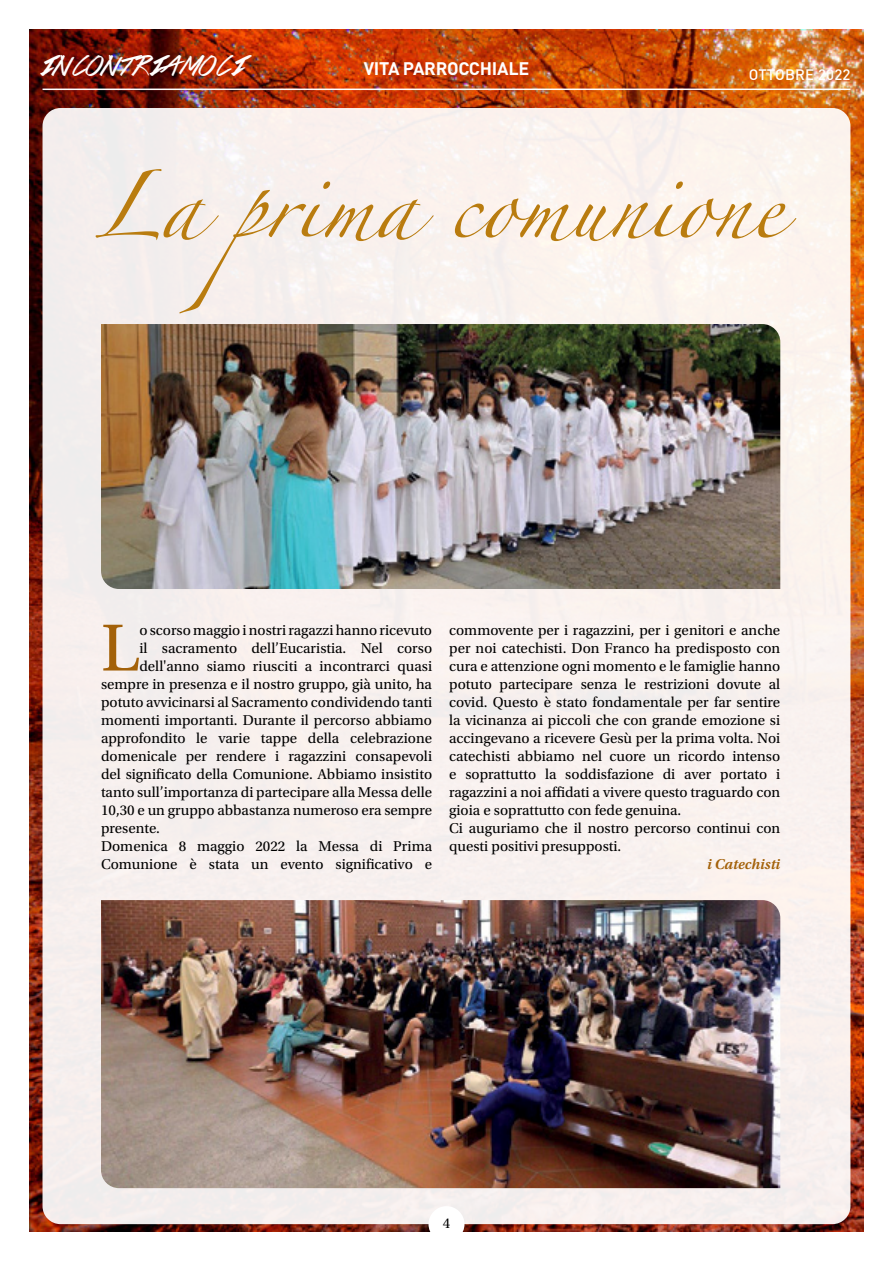
<style>
.page{position:relative;width:893px;height:1263px;background:#fff}
.page>*{position:absolute;margin:0;border:0;box-sizing:border-box;transform-origin:0 0}
.t1{font:70.2px "Utopia Std";color:#a36109}
.t2{font:60px "Zapfino";color:#b97c0f}
.t3{font:30px "Colors Of Autumn";letter-spacing:.01em;color:#fff}
.t4{font:700 18px "DIN Pro";letter-spacing:-.015em;color:#fff}
.t5{font:15px/18px "Utopia Std";color:#000}
.t6{font:500 15px "DIN Pro";letter-spacing:.01em;color:#fff}
.t7{font:italic 600 15px "Utopia Std";color:#a36109}
</style>
<div class="page">
<img style="left:30px;top:30px;width:833px;height:1201px">
<hr style="left:43px;top:89px;width:807px;height:1px;background:#fff">
<div style="left:43px;top:108px;width:807px;height:1116px;background:#f8f1ed;border-radius:18px"></div>
<div style="left:428px;top:1206px;width:36px;height:36px;background:#fff;border-radius:50%"></div>
<img style="left:101px;top:324px;width:679px;height:265px">
<img style="left:101px;top:900px;width:679px;height:288px">
<h3 class="t3" style="left:43px;top:50px;width:205px">INCONTRIAMOCI</h3>
<p class="t4" style="left:364px;top:57px;width:167px">VITA PARROCCHIALE</p>
<p class="t6" style="left:749px;top:64px;width:103px">OTTOBRE 2022</p>
<h2 class="t2" style="left:94px;top:181px;width:690px">La prima comunione</h2>
<h1 class="t1" style="left:101px;top:610px;width:40px">L</h1>
<p class="t5" style="left:139px;top:621px;width:294px">o scorso maggio i nostri ragazzi hanno ricevuto</p>
<p class="t5" style="left:139px;top:639px;width:294px">il sacramento dell’Eucaristia. Nel corso</p>
<p class="t5" style="left:139px;top:657px;width:294px">dell'anno siamo riusciti a incontrarci quasi</p>
<p class="t5" style="left:101px;top:675px;width:333px">sempre in presenza e il nostro gruppo, già unito, ha</p>
<p class="t5" style="left:101px;top:693px;width:333px">potuto avvicinarsi al Sacramento condividendo tanti</p>
<p class="t5" style="left:101px;top:711px;width:333px">momenti importanti. Durante il percorso abbiamo</p>
<p class="t5" style="left:101px;top:729px;width:333px">approfondito le varie tappe della celebrazione</p>
<p class="t5" style="left:101px;top:747px;width:333px">domenicale per rendere i ragazzini consapevoli</p>
<p class="t5" style="left:101px;top:765px;width:333px">del significato della Comunione. Abbiamo insistito</p>
<p class="t5" style="left:101px;top:783px;width:333px">tanto sull’importanza di partecipare alla Messa delle</p>
<p class="t5" style="left:101px;top:801px;width:333px">10,30 e un gruppo abbastanza numeroso era sempre</p>
<p class="t5" style="left:101px;top:819px;width:60px">presente.</p>
<p class="t5" style="left:101px;top:837px;width:333px">Domenica 8 maggio 2022 la Messa di Prima</p>
<p class="t5" style="left:101px;top:855px;width:333px">Comunione è stata un evento significativo e</p>
<p class="t5" style="left:449px;top:621px;width:333px">commovente per i ragazzini, per i genitori e anche per noi catechisti. Don Franco ha predisposto con cura e attenzione ogni momento e le famiglie hanno potuto partecipare senza le restrizioni dovute al covid. Questo è stato fondamentale per far sentire la vicinanza ai piccoli che con grande emozione si accingevano a ricevere Gesù per la prima volta. Noi catechisti abbiamo nel cuore un ricordo intenso e soprattutto la soddisfazione di aver portato i ragazzini a noi affidati a vivere questo traguardo con gioia e soprattutto con fede genuina.<br>Ci auguriamo che il nostro percorso continui con questi positivi presupposti.</p>
<p class="t7" style="left:707px;top:855px;width:75px">i Catechisti</p>
<p class="t5" style="left:443px;top:1214px;width:9px">4</p>
</div>
